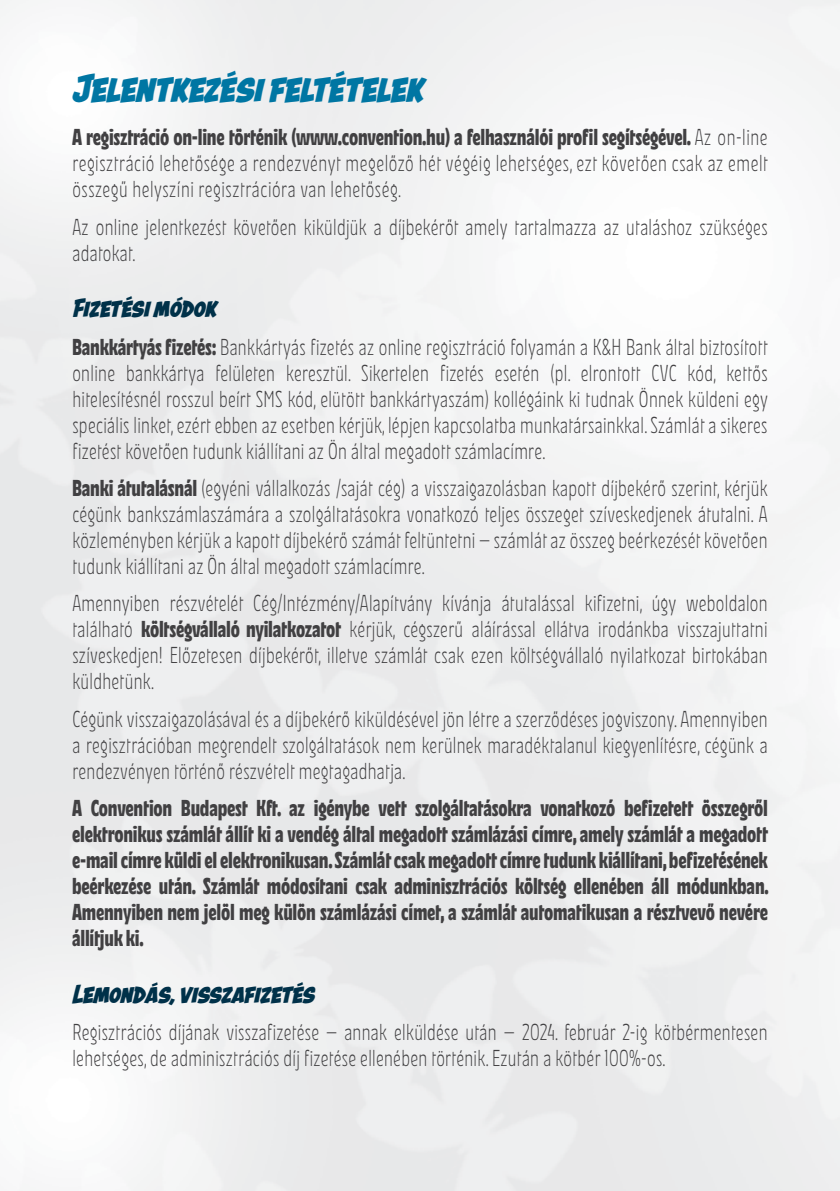
<style>
.page{position:relative;width:840px;height:1191px;background:#fff}
.page>*{position:absolute;margin:0;border:0;box-sizing:border-box;transform-origin:0 0}
.t1{font:italic 700 42px "Astounder Squared BB";letter-spacing:-.025em;color:#0076a3}
.t2{font:italic 700 28px "Astounder Squared BB";letter-spacing:-.025em;color:#003149}
.t3{font:300 23px/26px "New Herman";letter-spacing:-.015em;color:#414042;text-align:justify}
.t4{font:800 23px/26px "New Herman";letter-spacing:-.01em;color:#414042;text-align:justify}
.s1{font-weight:800}
</style>
<div class="page">
<h1 class="t1" style="left:72px;top:64px;width:353px">Jelentkezési feltételek</h1>
<p class="t3" style="left:72px;top:125px;width:697px"><span class="s1">A regisztráció on-line történik (www.convention.hu) a felhasználói profil segítségével.</span> Az on-line regisztráció lehetősége a rendezvényt megelőző hét végéig lehetséges, ezt követően csak az emelt összegű helyszíni regisztrációra van lehetőség.</p>
<p class="t3" style="left:72px;top:214px;width:697px">Az online jelentkezést követően kiküldjük a díjbekérőt amely tartalmazza az utaláshoz szükséges adatokat.</p>
<p class="t2" style="left:72px;top:291px;width:147px">Fizetési módok</p>
<p class="t3" style="left:72px;top:334px;width:697px"><span class="s1">Bankkártyás fizetés:</span> Bankkártyás fizetés az online regisztráció folyamán a K&amp;H Bank által biztosított online bankkártya felületen keresztül. Sikertelen fizetés esetén (pl. elrontott CVC kód, kettős hitelesítésnél rosszul beírt SMS kód, elütött bankkártyaszám) kollégáink ki tudnak Önnek küldeni egy speciális linket, ezért ebben az esetben kérjük, lépjen kapcsolatba munkatársainkkal. Számlát a sikeres fizetést követően tudunk kiállítani az Ön által megadott számlacímre.</p>
<p class="t3" style="left:72px;top:475px;width:697px"><span class="s1">Banki átutalásnál</span> (egyéni vállalkozás /saját cég) a visszaigazolásban kapott díjbekérő szerint, kérjük cégünk bankszámlaszámára a szolgáltatásokra vonatkozó teljes összeget szíveskedjenek átutalni. A közleményben kérjük a kapott díjbekérő számát feltüntetni – számlát az összeg beérkezését követően tudunk kiállítani az Ön által megadott számlacímre.</p>
<p class="t3" style="left:72px;top:591px;width:697px">Amennyiben részvételét Cég/Intézmény/Alapítvány kívánja átutalással kifizetni, úgy weboldalon található <span class="s1">költségvállaló nyilatkozatot</span> kérjük, cégszerű aláírással ellátva irodánkba visszajuttatni szíveskedjen! Előzetesen díjbekérőt, illetve számlát csak ezen költségvállaló nyilatkozat birtokában küldhetünk.</p>
<p class="t3" style="left:72px;top:706px;width:697px">Cégünk visszaigazolásával és a díjbekérő kiküldésével jön létre a szerződéses jogviszony. Amennyiben a regisztrációban megrendelt szolgáltatások nem kerülnek maradéktalanul kiegyenlítésre, cégünk a rendezvényen történő részvételt megtagadhatja.</p>
<p class="t4" style="left:72px;top:795px;width:697px">A Convention Budapest Kft. az igénybe vett szolgáltatásokra vonatkozó befizetett összegről elektronikus számlát állít ki a vendég által megadott számlázási címre, amely számlát a megadott e-mail címre küldi el elektronikusan. Számlát csak megadott címre tudunk kiállítani, befizetésének beérkezése után. Számlát módosítani csak adminisztrációs költség ellenében áll módunkban.<br>Amennyiben nem jelöl meg külön számlázási címet, a számlát automatikusan a résztvevő nevére állítjuk ki.</p>
<p class="t2" style="left:72px;top:976px;width:244px">Lemondás, visszafizetés</p>
<p class="t3" style="left:72px;top:1019px;width:696px">Regisztrációs díjának visszafizetése – annak elküldése után – 2024. február 2-ig kötbérmentesen lehetséges, de adminisztrációs díj fizetése ellenében történik. Ezután a kötbér 100%-os.</p>
</div>
